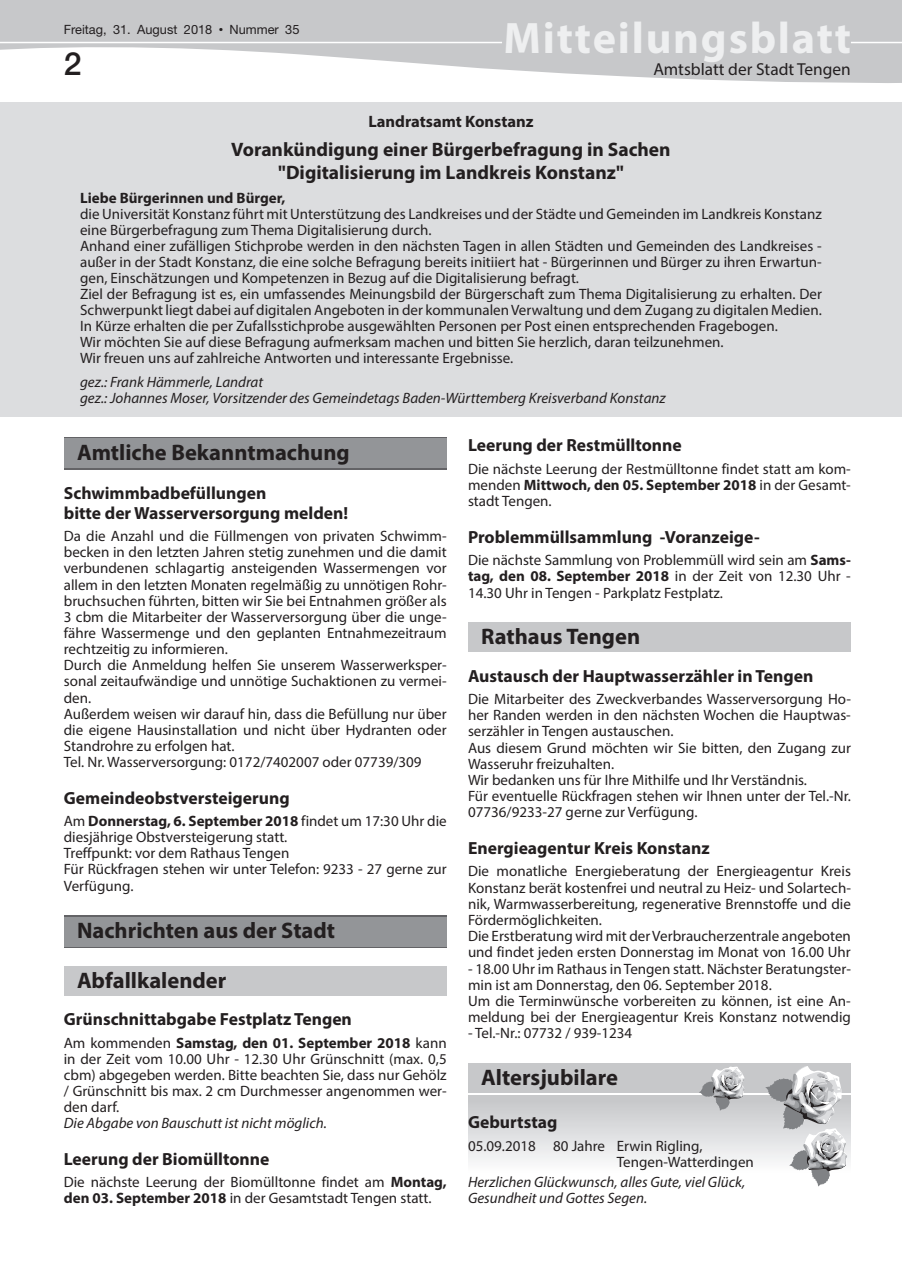
<style>
.page{position:relative;width:902px;height:1280px;background:#fff}
.page>*{position:absolute;margin:0;border:0;box-sizing:border-box;transform-origin:0 0}
.t1{font:700 44.25px "Myriad Pro";letter-spacing:.04em;color:#eeeff0}
.t2{font:500 31.95px "Helvetica Neue";color:#231f20}
.t3{font:700 22.5px/49.1px "Myriad Pro";color:#231f20}
.t4{font:700 19.5px/22.5px "Myriad Pro";color:#231f20;text-align:center}
.t5{font:700 17.55px/19.4px "Myriad Pro";color:#231f20}
.t6{font:17.4px "Myriad Pro";color:#231f20}
.t7{font:700 16.5px "Myriad Pro";color:#231f20}
.t8{font:15px/16.2px "Myriad Pro";color:#231f20}
.t9{font:italic 15px/16.2px "Myriad Pro";color:#231f20}
.t10{font:700 15px "Myriad Pro";color:#231f20}
.t11{font:12.75px "Helvetica Neue";color:#231f20}
.s1{font-family:"M Twentieth Century";font-weight:500}
.s2{font-size:12.9px}
.s3{font-weight:700}
</style>
<div class="page">
<svg style="left:0;top:0;width:901px;height:83px;fill:#c7c8ca"></svg>
<div style="left:505px;top:22px;width:344px;height:40px;background:#c7c8ca"></div>
<hr style="left:0;top:42px;width:502px;height:1px;background:#fff">
<hr style="left:850px;top:42px;width:51px;height:1px;background:#fff">
<div style="left:0;top:102px;width:901px;height:315px;background:#dcdddf"></div>
<div style="left:468px;top:622px;width:382px;height:30px;background:#c7c8ca"></div>
<div style="left:468px;top:1096px;width:382px;height:79px;background:linear-gradient(to bottom,#c3c4c7,#feffff)"></div>
<div style="left:468px;top:1063px;width:382px;height:29px;background:#c7c8ca"></div>
<svg style="left:764px;top:1066px;width:83px;height:120px"></svg>
<svg style="left:698px;top:1066px;width:46px;height:45px"></svg>
<div style="left:64px;top:437px;width:382px;height:32px;background:#939598"></div>
<svg style="left:64px;top:915px;width:382px;height:33px;background:#6f6f72"></svg>
<div style="left:64px;top:917px;width:382px;height:29px;background:#939598"></div>
<div style="left:64px;top:966px;width:382px;height:29px;background:#c7c8ca"></div>
<p class="t11" style="left:64px;top:22px;width:237px">Freitag, 31. August 2018 <span class="s1">•</span> Nummer <span class="s2">35</span></p>
<h1 class="t1" style="left:503px;top:9px;width:349px">Mitteilungsblatt</h1>
<h2 class="t2" style="left:64px;top:45px;width:19px">2</h2>
<p class="t6" style="left:653px;top:59px;width:199px">Amtsblatt der Stadt Tengen</p>
<p class="t7" style="left:368px;top:111px;width:167px">Landratsamt Konstanz</p>
<h3 class="t4" style="left:231px;top:138px;width:441px">Vorankündigung einer Bürgerbefragung in Sachen "Digitalisierung im Landkreis Konstanz"</h3>
<p class="t10" style="left:80px;top:188px;width:207px">Liebe Bürgerinnen und Bürger,</p>
<p class="t8" style="left:80px;top:206px;width:743px">die Universität Konstanz führt mit Unterstützung des Landkreises und der Städte und Gemeinden im Landkreis Konstanz eine Bürgerbefragung zum Thema Digitalisierung durch.<br>Anhand einer zufälligen Stichprobe werden in den nächsten Tagen in allen Städten und Gemeinden des Landkreises - außer in der Stadt Konstanz, die eine solche Befragung bereits initiiert hat - Bürgerinnen und Bürger zu ihren Erwartun&shy;gen, Einschätzungen und Kompetenzen in Bezug auf die Digitalisierung befragt.<br>Ziel der Befragung ist es, ein umfassendes Meinungsbild der Bürgerschaft zum Thema Digitalisierung zu erhalten. Der Schwerpunkt liegt dabei auf digitalen Angeboten in der kommunalen Verwaltung und dem Zugang zu digitalen Medien.<br>In Kürze erhalten die per Zufallsstichprobe ausgewählten Personen per Post einen entsprechenden Fragebogen.<br>Wir möchten Sie auf diese Befragung aufmerksam machen und bitten Sie herzlich, daran teilzunehmen.<br>Wir freuen uns auf zahlreiche Antworten und interessante Ergebnisse.</p>
<p class="t9" style="left:80px;top:374px;width:587px">gez.: Frank Hämmerle, Landrat<br>gez.: Johannes Moser, Vorsitzender des Gemeindetags Baden-Württemberg Kreisverband Konstanz</p>
<h3 class="t3" style="left:77px;top:427px;width:274px">Amtliche Bekanntmachung</h3>
<p class="t5" style="left:64px;top:483px;width:286px">Schwimmbadbefüllungen<br>bitte der Wasserversorgung melden!</p>
<p class="t8" style="left:64px;top:528px;width:384px">Da die Anzahl und die Füllmengen von privaten Schwimm&shy;becken in den letzten Jahren stetig zunehmen und die damit verbundenen schlagartig ansteigenden Wassermengen vor allem in den letzten Monaten regelmäßig zu unnötigen Rohr&shy;bruchsuchen führten, bitten wir Sie bei Entnahmen größer als 3 cbm die Mitarbeiter der Wasserversorgung über die unge&shy;fähre Wassermenge und den geplanten Entnahmezeitraum rechtzeitig zu informieren.<br>Durch die Anmeldung helfen Sie unserem Wasserwerksper&shy;sonal zeitaufwändige und unnötige Suchaktionen zu vermei&shy;den.<br>Außerdem weisen wir darauf hin, dass die Befüllung nur über die eigene Hausinstallation und nicht über Hydranten oder Standrohre zu erfolgen hat.<br>Tel. Nr. Wasserversorgung: 0172/7402007 oder 07739/309</p>
<p class="t5" style="left:64px;top:787px;width:227px">Gemeindeobstversteigerung</p>
<p class="t8" style="left:64px;top:813px;width:384px">Am <span class="s3">Donnerstag, 6. September 2018</span> findet um 17:30 Uhr die diesjährige Obstversteigerung statt.<br>Treffpunkt: vor dem Rathaus Tengen<br>Für Rückfragen stehen wir unter Telefon: 9233 - 27 gerne zur Verfügung.</p>
<h3 class="t3" style="left:77px;top:906px;width:260px">Nachrichten aus der Stadt<br>Abfallkalender</h3>
<p class="t5" style="left:64px;top:1009px;width:289px">Grünschnittabgabe Festplatz Tengen</p>
<p class="t8" style="left:64px;top:1034px;width:384px;text-align:justify">Am kommenden <span class="s3">Samstag, den 01. September 2018</span> kann in der Zeit vom 10.00 Uhr - 12.30 Uhr Grünschnitt (max. 0,5 cbm) abgegeben werden. Bitte beachten Sie, dass nur Gehölz / Grünschnitt bis max. 2 cm Durchmesser angenommen wer&shy;den darf.</p>
<p class="t9" style="left:64px;top:1115px;width:264px">Die Abgabe von Bauschutt ist nicht möglich.</p>
<p class="t5" style="left:64px;top:1148px;width:207px">Leerung der Biomülltonne</p>
<p class="t8" style="left:64px;top:1174px;width:384px">Die nächste Leerung der Biomülltonne findet am <span class="s3">Montag, den 03. September 2018</span> in der Gesamtstadt Tengen statt.</p>
<p class="t5" style="left:468px;top:435px;width:215px">Leerung der Restmülltonne</p>
<p class="t8" style="left:468px;top:460px;width:384px;text-align:justify">Die nächste Leerung der Restmülltonne findet statt am kom&shy;menden <span class="s3">Mittwoch, den 05. September 2018</span> in der Gesamt&shy;stadt Tengen.</p>
<p class="t5" style="left:468px;top:526px;width:293px">Problemmüllsammlung -Voranzeige-</p>
<p class="t8" style="left:468px;top:552px;width:384px;text-align:justify">Die nächste Sammlung von Problemmüll wird sein am <span class="s3">Sams&shy;tag, den 08. September 2018</span> in der Zeit von 12.30 Uhr - 14.30 Uhr in Tengen - Parkplatz Festplatz.</p>
<h3 class="t3" style="left:481px;top:611px;width:160px">Rathaus Tengen</h3>
<p class="t5" style="left:468px;top:665px;width:347px">Austausch der Hauptwasserzähler in Tengen</p>
<p class="t8" style="left:468px;top:691px;width:384px">Die Mitarbeiter des Zweckverbandes Wasserversorgung Ho&shy;her Randen werden in den nächsten Wochen die Hauptwas&shy;serzähler in Tengen austauschen.<br>Aus diesem Grund möchten wir Sie bitten, den Zugang zur Wasseruhr freizuhalten.<br>Wir bedanken uns für Ihre Mithilfe und Ihr Verständnis.<br>Für eventuelle Rückfragen stehen wir Ihnen unter der Tel.-Nr.<br>07736/9233-27 gerne zur Verfügung.</p>
<p class="t5" style="left:468px;top:838px;width:243px">Energieagentur Kreis Konstanz</p>
<p class="t8" style="left:468px;top:863px;width:384px">Die monatliche Energieberatung der Energieagentur Kreis Konstanz berät kostenfrei und neutral zu Heiz- und Solartech&shy;nik, Warmwasserbereitung, regenerative Brennstoffe und die Fördermöglichkeiten.<br>Die Erstberatung wird mit der Verbraucherzentrale angeboten und findet jeden ersten Donnerstag im Monat von 16.00 Uhr</p>
<p class="t8" style="left:468px;top:960px;width:384px">- 18.00 Uhr im Rathaus in Tengen statt. Nächster Beratungster&shy;min ist am Donnerstag, den 06. September 2018.<br>Um die Terminwünsche vorbereiten zu können, ist eine An&shy;meldung bei der Energieagentur Kreis Konstanz notwendig</p>
<p class="t8" style="left:468px;top:1025px;width:166px">- Tel.-Nr.: 07732 / 939-1234</p>
<h3 class="t3" style="left:481px;top:1052px;width:138px">Altersjubilare</h3>
<p class="t5" style="left:468px;top:1112px;width:91px">Geburtstag</p>
<p class="t8" style="left:617px;top:1137px;width:138px;text-indent:-149px">05.09.2018 80 Jahre Erwin Rigling,<br>Tengen-Watterdingen</p>
<p class="t9" style="left:468px;top:1174px;width:278px">Herzlichen Glückwunsch, alles Gute, viel Glück,<br>Gesundheit und Gottes Segen.</p>
</div>
